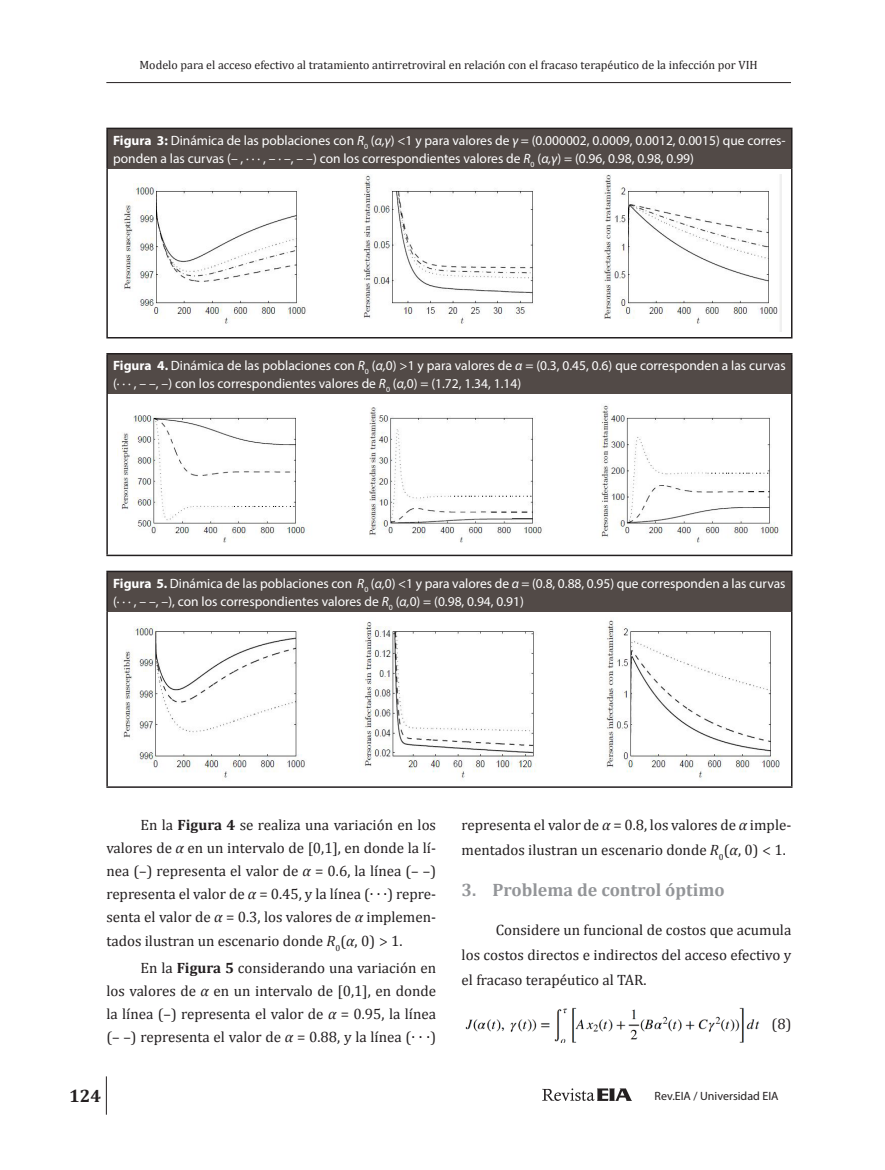
<style>
.page{position:relative;width:885px;height:1170px;background:#fff}
.page>*{position:absolute;margin:0;border:0;box-sizing:border-box;transform-origin:0 0}
.t1{font:700 18px "Cambria";color:#939598}
.t2{font:700 18px "Cambria";color:#231f20}
.t3{font:15px/23.1px "Cambria";color:#231f20;text-align:justify}
.t4{font:13.5px/18px "Myriad Pro";color:#fff}
.t5{font:12px "Cambria";color:#231f20}
.t6{font:12px "Myriad Pro";color:#231f20}
.s1{font-weight:700}
.s2{font-style:italic}
.s3{font-family:"Myriad Pro";font-style:italic}
</style>
<div class="page">
<hr style="left:106px;top:82px;width:684px;height:1px;background:#231f20">
<hr style="left:106px;top:1076px;width:1px;height:38px;background:#231f20">
<svg style="left:542px;top:1088px;width:90px;height:12px"></svg>
<div style="left:107px;top:128px;width:684px;height:40px;background:#524a47"></div>
<hr style="left:106px;top:168px;width:2px;height:169px;background:#231f20">
<hr style="left:790px;top:168px;width:2px;height:169px;background:#231f20">
<hr style="left:106px;top:337px;width:686px;height:1px;background:#231f20">
<hr style="left:106px;top:129px;width:2px;height:39px;background:#231f20">
<hr style="left:106px;top:128px;width:686px;height:1px;background:#231f20">
<hr style="left:790px;top:129px;width:2px;height:39px;background:#231f20">
<img style="left:124px;top:174px;width:657px;height:158px">
<div style="left:107px;top:354px;width:684px;height:40px;background:#524a47"></div>
<hr style="left:106px;top:394px;width:2px;height:160px;background:#231f20">
<hr style="left:790px;top:394px;width:2px;height:160px;background:#231f20">
<hr style="left:106px;top:554px;width:686px;height:2px;background:#231f20">
<hr style="left:106px;top:354px;width:2px;height:40px;background:#231f20">
<hr style="left:106px;top:353px;width:686px;height:1px;background:#231f20">
<hr style="left:790px;top:354px;width:2px;height:40px;background:#231f20">
<img style="left:121px;top:405px;width:659px;height:138px">
<div style="left:107px;top:571px;width:684px;height:40px;background:#524a47"></div>
<hr style="left:106px;top:611px;width:2px;height:175px;background:#231f20">
<hr style="left:790px;top:611px;width:2px;height:175px;background:#231f20">
<hr style="left:106px;top:786px;width:686px;height:1px;background:#231f20">
<hr style="left:106px;top:572px;width:2px;height:39px;background:#231f20">
<hr style="left:106px;top:570px;width:686px;height:2px;background:#231f20">
<hr style="left:790px;top:572px;width:2px;height:39px;background:#231f20">
<img style="left:123px;top:620px;width:657px;height:158px">
<img style="left:465px;top:1007px;width:295px;height:35px">
<p class="t5" style="left:139px;top:58px;width:619px">Modelo para el acceso efectivo al tratamiento antirretroviral en relación con el fracaso terapéutico de la infección por VIH</p>
<p class="t4" style="left:113px;top:131px;width:674px"><span class="s1">Figura 3:</span> Dinámica de las poblaciones con <span class="s2">R</span><sub>0</sub> (<span class="s2">α,γ</span>) &lt;1 y para valores de <span class="s2">γ</span> = (0.000002, 0.0009, 0.0012, 0.0015) que corres&shy;ponden a las curvas (– , ∙ ∙ ∙ , – ∙ –, – –) con los correspondientes valores de <span class="s2">R</span><sub>0</sub> (<span class="s2">α,γ</span>) = (0.96, 0.98, 0.98, 0.99)</p>
<p class="t4" style="left:113px;top:356px;width:674px"><span class="s1">Figura 4.</span> Dinámica de las poblaciones con <span class="s2">R</span><sub>0</sub> (<span class="s2">α,</span>0) &gt;1 y para valores de <span class="s2">α</span> = (0.3, 0.45, 0.6) que corresponden a las curvas (∙ ∙ ∙ , – –, –) con los correspondientes valores de <span class="s2">R</span><sub>0</sub> (<span class="s2">α,</span>0) = (1.72, 1.34, 1.14)</p>
<p class="t4" style="left:113px;top:573px;width:674px"><span class="s1">Figura 5.</span> Dinámica de las poblaciones con <span class="s2">R</span><sub>0</sub> (<span class="s2">α,</span>0) &lt;1 y para valores de <span class="s2">α</span> = (0.8, 0.88, 0.95) que corresponden a las curvas (∙ ∙ ∙ , – –, –), con los correspondientes valores de <span class="s2">R</span><sub>0</sub> (<span class="s2">α,</span>0) = (0.98, 0.94, 0.91)</p>
<p class="t3" style="left:106px;top:813px;width:331px;text-indent:34px">En la <span class="s1">Figura 4</span> se realiza una variación en los valores de <span class="s2">α</span> en un intervalo de [0,1], en donde la lí&shy;nea (–) representa el valor de <span class="s2">α</span> = 0.6, la línea (– –) representa el valor de <span class="s2">α</span> = 0.45, y la línea (∙ ∙ ∙) repre&shy;senta el valor de <span class="s2">α</span> = 0.3, los valores de <span class="s2">α</span> implemen&shy;tados ilustran un escenario donde <span class="s2">R</span><sub>0</sub>(<span class="s2">α</span>, 0) <span class="s3">&gt;</span> 1.</p>
<p class="t3" style="left:106px;top:956px;width:331px;text-indent:34px">En la <span class="s1">Figura 5</span> considerando una variación en los valores de <span class="s2">α</span> en un intervalo de [0,1], en donde la línea (–) representa el valor de <span class="s2">α</span> = 0.95, la línea (– –) representa el valor de <span class="s2">α</span> = 0.88, y la línea (∙ ∙ ∙)</p>
<p class="t2" style="left:69px;top:1082px;width:33px">124</p>
<p class="t3" style="left:461px;top:811px;width:331px;line-height:25.3px">representa el valor de <span class="s2">α</span> = 0.8, los valores de <span class="s2">α</span> imple&shy;mentados ilustran un escenario donde <span class="s2">R</span><sub>0</sub>(<span class="s2">α</span>, 0) <span class="s3">&lt;</span> 1.</p>
<p class="t1" style="left:461px;top:877px;width:264px">3. Problema de control óptimo</p>
<p class="t3" style="left:461px;top:916px;width:331px;line-height:25.3px;text-indent:34px">Considere un funcional de costos que acumula los costos directos e indirectos del acceso efectivo y el fracaso terapéutico al TAR.</p>
<p class="t3" style="left:771px;top:1012px;width:21px">(8)</p>
<p class="t6" style="left:654px;top:1087px;width:125px">Rev.EIA / Universidad EIA</p>
</div>
